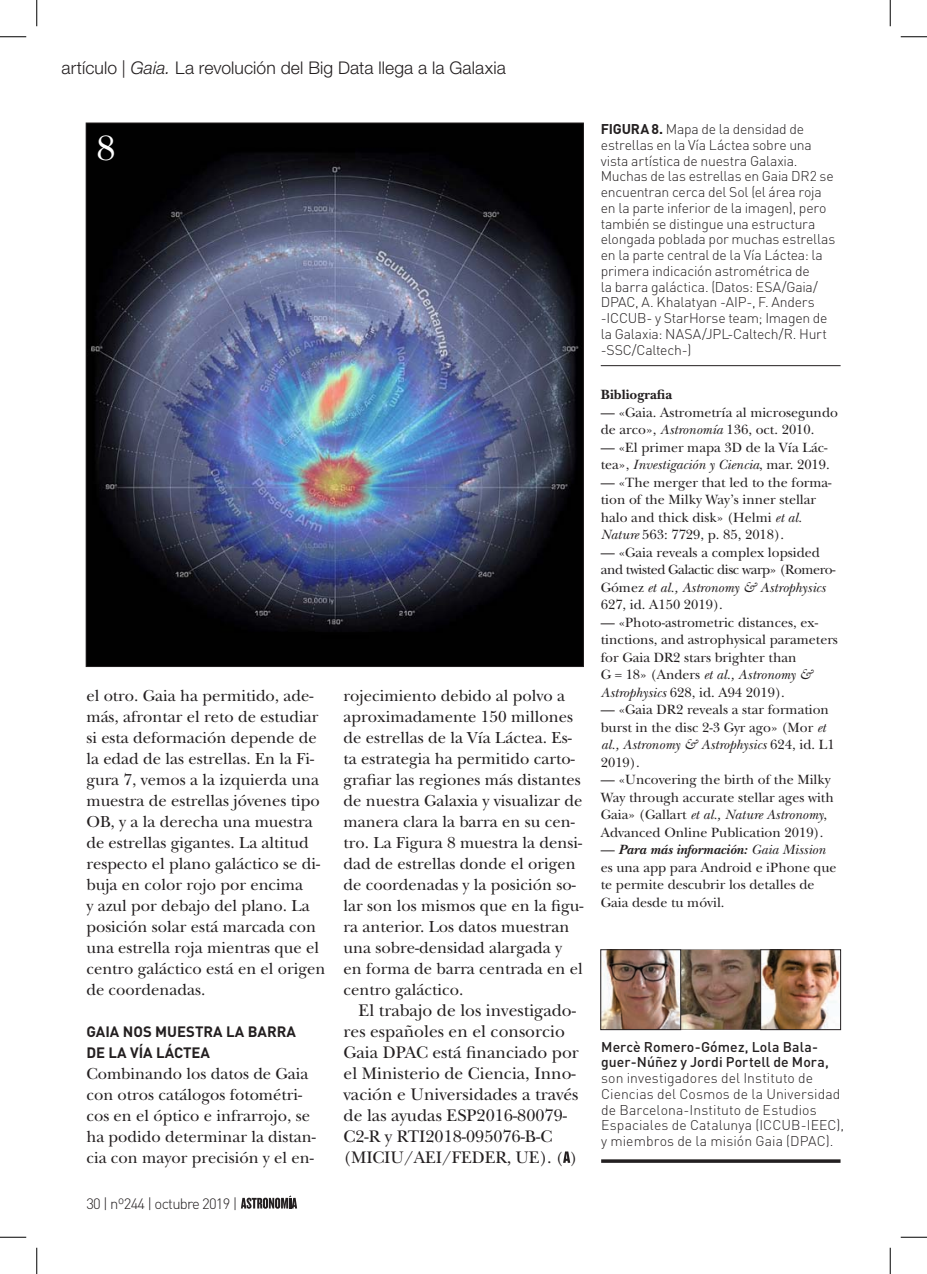
<style>
.page{position:relative;width:927px;height:1274px;background:#fff}
.page>*{position:absolute;margin:0;border:0;box-sizing:border-box;transform-origin:0 0}
.t1{font:36.75px "New Baskerville Std";color:#fff}
.t2{font:17.5px/21px "New Baskerville Std";color:#231f20}
.t3{font:300 17.5px "Helvetica Neue LT Std";letter-spacing:.005em;color:#231f20}
.t4{font:16.62px/21px "New Baskerville Std";color:#231f20}
.t5{font:700 14.88px/21px "DIN";color:#231f20}
.t6{font:300 14.88px "DIN";letter-spacing:-.05em;color:#231f20}
.t7{font:14px/17.5px "New Baskerville Std";color:#231f20}
.t8{font:300 14px/15.8px "DIN";letter-spacing:-.01em;color:#231f20}
.t9{font:500 14px/15.8px "DIN";letter-spacing:.005em;color:#231f20}
.t10{font:700 14px "New Baskerville Std";color:#231f20}
.s1{font-style:italic}
.s2{font-size:16.62px}
.s3{font-weight:700}
.s4{font-weight:700;font-style:italic}
</style>
<div class="page">
<svg style="left:241px;top:1195px;width:56px;height:14px"></svg>
<img style="left:602px;top:952px;width:237px;height:76px">
<div style="left:760px;top:950px;width:81px;height:80px;border:1px solid #231f20"></div>
<svg style="left:681px;top:950px;width:80px;height:80px;background:#7b6252"></svg>
<div style="left:600px;top:950px;width:81px;height:80px;border:1px solid #231f20"></div>
<svg style="left:563px;top:1151px;width:7px;height:12px"></svg>
<svg style="left:601px;top:1159px;width:239px;height:4px"></svg>
<img style="left:88px;top:125px;width:493px;height:540px">
<hr style="left:601px;top:365px;width:239px;height:1px;background:#231f20">
<svg style="left:0;top:36px;width:26px;height:1px"></svg>
<svg style="left:900px;top:36px;width:27px;height:1px"></svg>
<svg style="left:0;top:1237px;width:26px;height:1px"></svg>
<svg style="left:900px;top:1237px;width:27px;height:1px"></svg>
<svg style="left:36px;top:0;width:1px;height:26px"></svg>
<svg style="left:36px;top:1248px;width:1px;height:26px"></svg>
<svg style="left:890px;top:0;width:1px;height:26px"></svg>
<svg style="left:890px;top:1248px;width:1px;height:26px"></svg>
<p class="t3" style="left:62px;top:57px;width:446px">artículo | <span class="s1">Gaia.</span> La revolución del Big Data llega a la Galaxia</p>
<h1 class="t1" style="left:97px;top:127px;width:21px">8</h1>
<p class="t4" style="left:86px;top:685px;width:241px">el otro. Gaia ha permitido, ade&shy;más, afrontar el reto de estudiar si esta deformación depende de la edad de las estrellas. En la Fi&shy;gura 7, vemos a la izquierda una muestra de estrellas jóvenes tipo<br>OB, y a la derecha una muestra de estrellas gigantes. La altitud respecto el plano galáctico se di&shy;buja en color rojo por encima<br>y azul por debajo del plano. La posición solar está marcada con una estrella roja mientras que el centro galáctico está en el origen de coordenadas.</p>
<p class="t5" style="left:86px;top:1020px;width:211px">GAIA NOS MUESTRA LA BARRA<br>DE LA VÍA LÁCTEA</p>
<p class="t4" style="left:86px;top:1063px;width:231px">Combinando los datos de Gaia con otros catálogos fotométri&shy;cos en el óptico e infrarrojo, se ha podido determinar la distan&shy;cia con mayor precisión y el en-</p>
<p class="t6" style="left:86px;top:1194px;width:153px">30 | nº244 | octubre 2019 |</p>
<p class="t4" style="left:343px;top:685px;width:241px">rojecimiento debido al polvo a aproximadamente 150 millones de estrellas de la Vía Láctea. Es&shy;ta estrategia ha permitido carto&shy;grafiar las regiones más distantes de nuestra Galaxia y visualizar de manera clara la barra en su cen&shy;tro. La Figura 8 muestra la densi&shy;dad de estrellas donde el origen de coordenadas y la posición so&shy;lar son los mismos que en la figu&shy;ra anterior. Los datos muestran una sobre-densidad alargada y en forma de barra centrada en el centro galáctico.</p>
<p class="t2" style="left:344px;top:1000px;width:237px;text-indent:15px">El trabajo de los investigado&shy;res españoles en el consorcio<br>Gaia DPAC está financiado por el Ministerio de Ciencia, Inno&shy;vación e Universidades a través de las ayudas ESP2016-80079-<br>C2-R y RTI2018-095076-B-C (MICIU/AEI/FEDER, UE). <span class="s2">( )</span></p>
<p class="t8" style="left:601px;top:121px;width:236px"><span class="s3">FIGURA 8.</span> Mapa de la densidad de estrellas en la Vía Láctea sobre una vista artística de nuestra Galaxia.<br>Muchas de las estrellas en Gaia DR2 se encuentran cerca del Sol (el área roja en la parte inferior de la imagen), pero también se distingue una estructura elongada poblada por muchas estrellas en la parte central de la Vía Láctea: la primera indicación astrométrica de<br>la barra galáctica. (Datos: ESA/Gaia/ DPAC, A. Khalatyan -AIP-, F. Anders -ICCUB- y StarHorse team; Imagen de la Galaxia: NASA/JPL-Caltech/R. Hurt -SSC/Caltech-)</p>
<p class="t10" style="left:601px;top:387px;width:73px">Bibliografia</p>
<p class="t7" style="left:601px;top:404px;width:239px">— «Gaia. Astrometría al microsegundo de arco», <span class="s1">Astronomía</span> 136, oct. 2010.</p>
<p class="t7" style="left:601px;top:439px;width:230px">— «El primer mapa 3D de la Vía Lác&shy;tea», <span class="s1">Investigación y Ciencia</span>, mar. 2019.</p>
<p class="t7" style="left:601px;top:474px;width:232px">— «The merger that led to the forma&shy;tion of the Milky Way’s inner stellar halo and thick disk» (Helmi <span class="s1">et al.<br>Nature</span> 563: 7729, p. 85, 2018).</p>
<p class="t7" style="left:601px;top:544px;width:236px">— «Gaia reveals a complex lopsided and twisted Galactic disc warp» (Romero-Gómez <span class="s1">et al., Astronomy &amp; Astrophysics </span>627, id. A150 2019).</p>
<p class="t7" style="left:601px;top:614px;width:239px">— «Photo-astrometric distances, ex&shy;tinctions, and astrophysical parameters for Gaia DR2 stars brighter than<br>G = 18» (Anders <span class="s1">et al., Astronomy &amp; Astrophysics</span> 628, id. A94 2019).</p>
<p class="t7" style="left:601px;top:701px;width:235px">— «Gaia DR2 reveals a star formation burst in the disc 2-3 Gyr ago» (Mor <span class="s1">et al., Astronomy &amp; Astrophysics</span> 624, id. L1<br>2019).</p>
<p class="t7" style="left:601px;top:771px;width:234px">— «Uncovering the birth of the Milky Way through accurate stellar ages with Gaia» (Gallart <span class="s1">et al., Nature Astronomy</span>, Advanced Online Publication 2019).</p>
<p class="t7" style="left:601px;top:841px;width:237px">— <span class="s4">Para más información:</span> <span class="s1">Gaia Mission </span>es una app para Android e iPhone que te permite descubrir los detalles de<br>Gaia desde tu móvil.</p>
<p class="t9" style="left:601px;top:1038px;width:229px">Mercè Romero-Gómez, Lola Bala&shy;guer-Núñez y Jordi Portell de Mora,</p>
<p class="t8" style="left:601px;top:1070px;width:244px">son investigadores del Instituto de Ciencias del Cosmos de la Universidad de Barcelona-Instituto de Estudios Espaciales de Catalunya (ICCUB-IEEC), y miembros de la misión Gaia (DPAC).</p>
</div>
